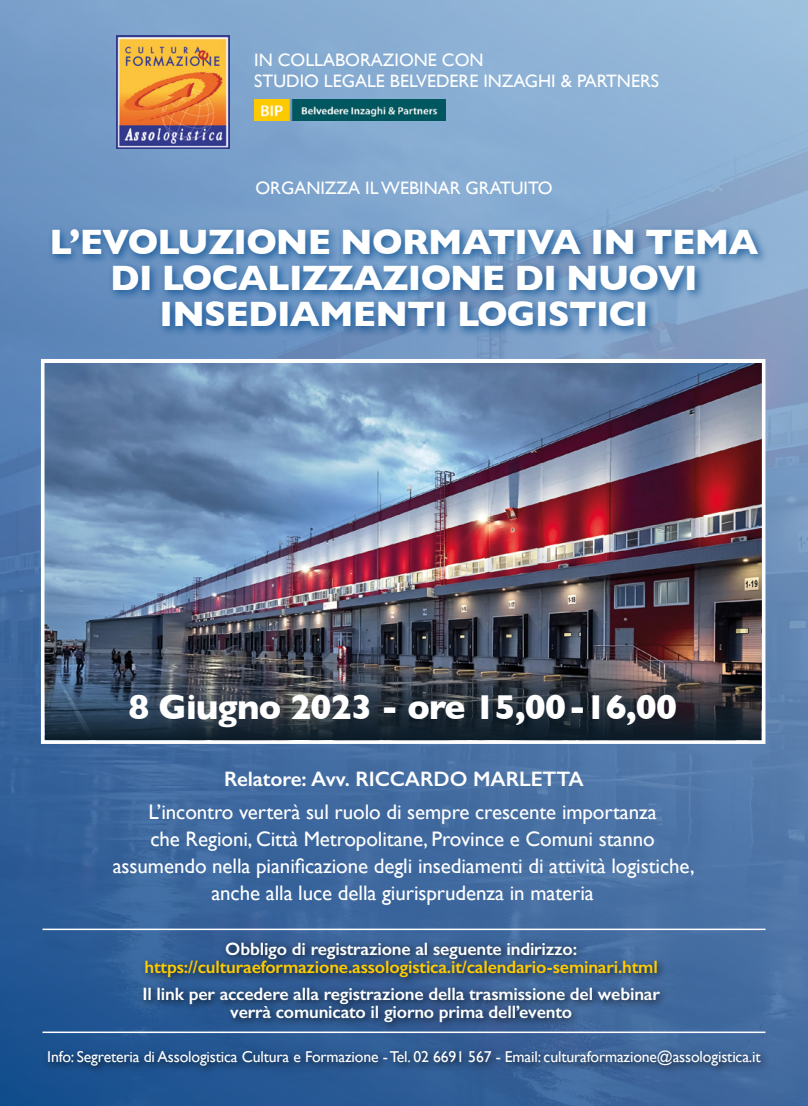
<style>
.page{position:relative;width:808px;height:1106px;background:#fff}
.page>*{position:absolute;margin:0;border:0;box-sizing:border-box;transform-origin:0 0}
.t1{font:700 36px/36px "Gill Sans";letter-spacing:-.02em;color:#fff;text-align:center}
.t2{font:700 35.25px "Gill Sans";letter-spacing:-.02em;color:#fff}
.t3{font:21px/27px "Gill Sans";letter-spacing:-.005em;color:#fff;text-align:center}
.t4{font:600 21px "Gill Sans";letter-spacing:-.005em;color:#fff}
.t5{font:600 18px/18px "Gill Sans";letter-spacing:-.01em;color:#fff;text-align:center}
.t6{font:18px "Gill Sans";color:#fff}
.t7{font:600 18px "Gill Sans";letter-spacing:-.01em;color:#fc0}
.t8{font:15.75px "Gill Sans";letter-spacing:-.01em;color:#fff}
</style>
<div class="page">
<img style="left:0;top:0;width:808px;height:1106px">
<hr style="left:43px;top:928px;width:722px;height:2px;background:#fff">
<hr style="left:43px;top:1031px;width:722px;height:2px;background:#fff">
<div style="left:47px;top:225px;width:722px;height:112px;background:#00498d;opacity:.75"></div>
<div style="left:139px;top:937px;width:530px;height:95px;background:#000;opacity:.75"></div>
<div style="left:43px;top:1045px;width:727px;height:30px;background:#000;opacity:.75"></div>
<img style="left:46px;top:364px;width:714px;height:308px">
<div style="left:41px;top:359px;width:724px;height:385px;border:4px solid #fff"></div>
<img style="left:117px;top:35px;width:113px;height:113px">
<svg style="left:45px;top:672px;width:715px;height:67px;background:#2f3843"></svg>
<img style="left:255px;top:99px;width:190px;height:21px">
<p class="t6" style="left:254px;top:49px;width:231px">IN COLLABORAZIONE CON</p>
<p class="t6" style="left:254px;top:70px;width:406px">STUDIO LEGALE BELVEDERE INZAGHI &amp; PARTNERS</p>
<p class="t6" style="left:255px;top:178px;width:299px">ORGANIZZA IL WEBINAR GRATUITO</p>
<p class="t1" style="left:50px;top:223px;width:710px">L’EVOLUZIONE NORMATIVA IN TEMA<br>DI LOCALIZZAZIONE DI NUOVI<br>INSEDIAMENTI LOGISTICI</p>
<p class="t2" style="left:129px;top:679px;width:550px">8 Giugno 2023 - ore 15,00-16,00</p>
<p class="t4" style="left:224px;top:766px;width:361px">Relatore: Avv. RICCARDO MARLETTA</p>
<p class="t3" style="left:113px;top:798px;width:583px">L’incontro verterà sul ruolo di sempre crescente importanza<br>che Regioni, Città Metropolitane, Province e Comuni stanno assumendo nella pianificazione degli insediamenti di attività logistiche, anche alla luce della giurisprudenza in materia</p>
<p class="t5" style="left:225px;top:939px;width:353px">Obbligo di registrazione al seguente indirizzo:</p>
<p class="t7" style="left:145px;top:955px;width:515px">https://culturaeformazione.assologistica.it/calendario-seminari.html</p>
<p class="t5" style="left:142px;top:984px;width:519px">Il link per accedere alla registrazione della trasmissione del webinar verrà comunicato il giorno prima dell’evento</p>
<p class="t8" style="left:47px;top:1047px;width:715px">Info: Segreteria di Assologistica Cultura e Formazione - Tel. 02 6691 567 - Email: culturaformazione@assologistica.it</p>
</div>
